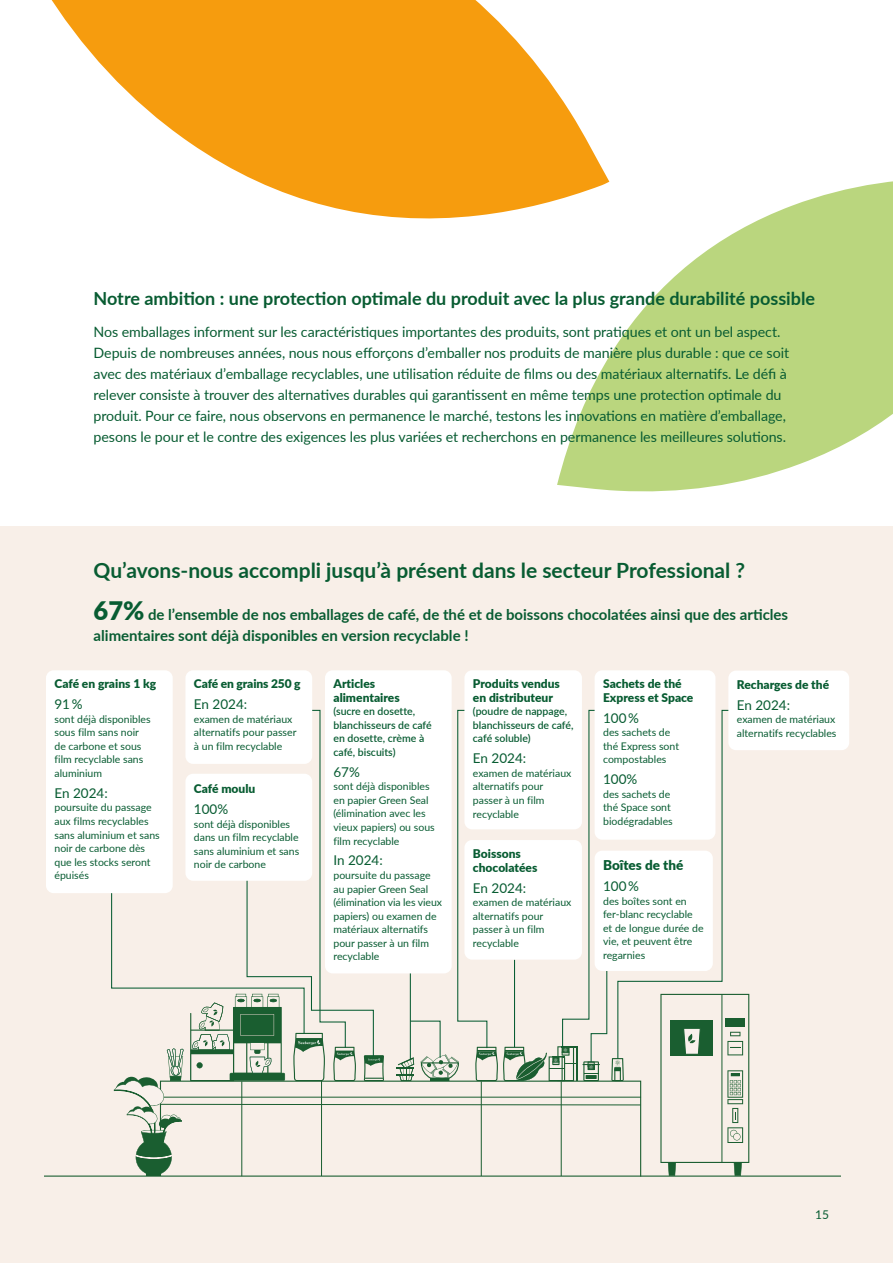
<style>
.page{position:relative;width:893px;height:1263px;background:#fff}
.page>*{position:absolute;margin:0;border:0;box-sizing:border-box;transform-origin:0 0}
.t1{font:700 21px "Lato";color:#085c32}
.t2{font:700 18px "Lato";color:#085c32}
.t3{font:700 15px/21px "Lato";color:#085c32}
.t4{font:14.25px/21px "Lato";letter-spacing:-.005em;color:#085c32}
.t5{font:13.5px "Lato";color:#085c32}
.t6{font:900 13.5px "Lato";color:#085c32}
.t7{font:900 12px/13.5px "Lato";color:#085c32}
.t8{font:12px "Lato";color:#085c32}
.t9{font:10.5px/13.5px "Lato";color:#085c32}
.t10{font:600 10.5px/13.5px "Lato";color:#085c32}
.s1{font-weight:900;font-size:25.5px}
</style>
<div class="page">
<div style="left:0;top:527px;width:893px;height:736px;background:#f8efe8"></div>
<svg style="left:557px;top:181px;width:336px;height:311px;fill:#bad67e"></svg>
<svg style="left:51px;top:0;width:558px;height:228px;fill:#f69c0e"></svg>
<hr style="left:44px;top:1175px;width:797px;height:2px;background:#1a5e30">
<svg style="left:159px;top:1176px;width:483px;height:1px"></svg>
<svg style="left:111px;top:709px;width:638px;height:467px"></svg>
<div style="left:46px;top:670px;width:127px;height:223px;background:#fff;border-radius:8px"></div>
<div style="left:185px;top:670px;width:127px;height:94px;background:#fff;border-radius:8px"></div>
<div style="left:185px;top:774px;width:127px;height:107px;background:#fff;border-radius:8px"></div>
<div style="left:325px;top:670px;width:127px;height:303px;background:#fff;border-radius:8px"></div>
<div style="left:595px;top:851px;width:118px;height:120px;background:#fff;border-radius:8px"></div>
<div style="left:464px;top:670px;width:118px;height:159px;background:#fff;border-radius:8px"></div>
<div style="left:464px;top:840px;width:118px;height:119px;background:#fff;border-radius:8px"></div>
<div style="left:595px;top:670px;width:120px;height:170px;background:#fff;border-radius:8px"></div>
<div style="left:728px;top:670px;width:121px;height:80px;background:#fff;border-radius:8px"></div>
<h2 class="t2" style="left:94px;top:285px;width:723px">Notre ambition : une protection optimale du produit avec la plus grande durabilité possible</h2>
<p class="t4" style="left:94px;top:321px;width:697px">Nos emballages informent sur les caractéristiques importantes des produits, sont pratiques et ont un bel aspect.<br>Depuis de nombreuses années, nous nous efforçons d’emballer nos produits de manière plus durable : que ce soit avec des matériaux d’emballage recyclables, une utilisation réduite de films ou des matériaux alternatifs. Le défi à relever consiste à trouver des alternatives durables qui garantissent en même temps une protection optimale du produit. Pour ce faire, nous observons en permanence le marché, testons les innovations en matière d’emballage, pesons le pour et le contre des exigences les plus variées et recherchons en permanence les meilleures solutions.</p>
<h1 class="t1" style="left:94px;top:555px;width:653px">Qu’avons-nous accompli jusqu’à présent dans le secteur Professional ?</h1>
<h3 class="t3" style="left:94px;top:603px;width:696px"><span class="s1">67%</span> de l’ensemble de nos emballages de café, de thé et de boissons chocolatées ainsi que des articles alimentaires sont déjà disponibles en version recyclable !</h3>
<p class="t7" style="left:54px;top:677px;width:103px">Café en grains 1 kg</p>
<p class="t5" style="left:54px;top:695px;width:30px">91 %</p>
<p class="t9" style="left:54px;top:712px;width:98px">sont déjà disponibles sous film sans noir de carbone et sous film recyclable sans aluminium</p>
<p class="t5" style="left:54px;top:783px;width:55px">En 2024:</p>
<p class="t9" style="left:54px;top:800px;width:107px">poursuite du passage aux films recyclables sans aluminium et sans noir de carbone dès que les stocks seront épuisés</p>
<p class="t7" style="left:194px;top:677px;width:108px">Café en grains 250 g</p>
<p class="t5" style="left:194px;top:695px;width:55px">En 2024:</p>
<p class="t9" style="left:194px;top:712px;width:104px">examen de matériaux alternatifs pour passer à un film recyclable</p>
<p class="t7" style="left:194px;top:781px;width:63px">Café moulu</p>
<p class="t5" style="left:194px;top:799px;width:36px">100%</p>
<p class="t9" style="left:194px;top:817px;width:107px">sont déjà disponibles dans un film recyclable sans aluminium et sans noir de carbone</p>
<p class="t7" style="left:333px;top:677px;width:68px">Articles alimentaires</p>
<p class="t10" style="left:333px;top:704px;width:100px">(sucre en dosette, blanchisseurs de café en dosette, crème à café, biscuits)</p>
<p class="t5" style="left:333px;top:762px;width:28px">67%</p>
<p class="t9" style="left:333px;top:779px;width:103px">sont déjà disponibles en papier Green Seal (élimination avec les vieux papiers) ou sous film recyclable</p>
<p class="t5" style="left:333px;top:851px;width:51px">In 2024:</p>
<p class="t9" style="left:333px;top:868px;width:110px">poursuite du passage au papier Green Seal (élimination via les vieux papiers) ou examen de matériaux alternatifs pour passer à un film recyclable</p>
<p class="t7" style="left:473px;top:677px;width:89px">Produits vendus en distributeur</p>
<p class="t10" style="left:473px;top:704px;width:102px">(poudre de nappage, blanchisseurs de café, café soluble)</p>
<p class="t5" style="left:473px;top:749px;width:55px">En 2024:</p>
<p class="t9" style="left:473px;top:766px;width:100px">examen de matériaux alternatifs pour passer à un film recyclable</p>
<p class="t7" style="left:473px;top:846px;width:66px">Boissons chocolatées</p>
<p class="t5" style="left:473px;top:878px;width:55px">En 2024:</p>
<p class="t9" style="left:473px;top:895px;width:100px">examen de matériaux alternatifs pour passer à un film recyclable</p>
<p class="t7" style="left:603px;top:677px;width:92px">Sachets de thé<br>Express et Space</p>
<p class="t5" style="left:603px;top:708px;width:37px">100 %</p>
<p class="t9" style="left:603px;top:725px;width:78px">des sachets de thé Express sont compostables</p>
<p class="t5" style="left:603px;top:770px;width:36px">100%</p>
<p class="t9" style="left:603px;top:787px;width:71px">des sachets de thé Space sont biodégradables</p>
<p class="t7" style="left:737px;top:677px;width:94px">Recharges de thé</p>
<p class="t5" style="left:737px;top:695px;width:55px">En 2024:</p>
<p class="t9" style="left:737px;top:712px;width:101px">examen de matériaux alternatifs recyclables</p>
<p class="t6" style="left:603px;top:855px;width:82px">Boîtes de thé</p>
<p class="t5" style="left:603px;top:876px;width:37px">100 %</p>
<p class="t9" style="left:603px;top:893px;width:102px">des boîtes sont en fer-blanc recyclable et de longue durée de vie, et peuvent être regarnies</p>
<p class="t8" style="left:815px;top:1206px;width:15px">15</p>
</div>
